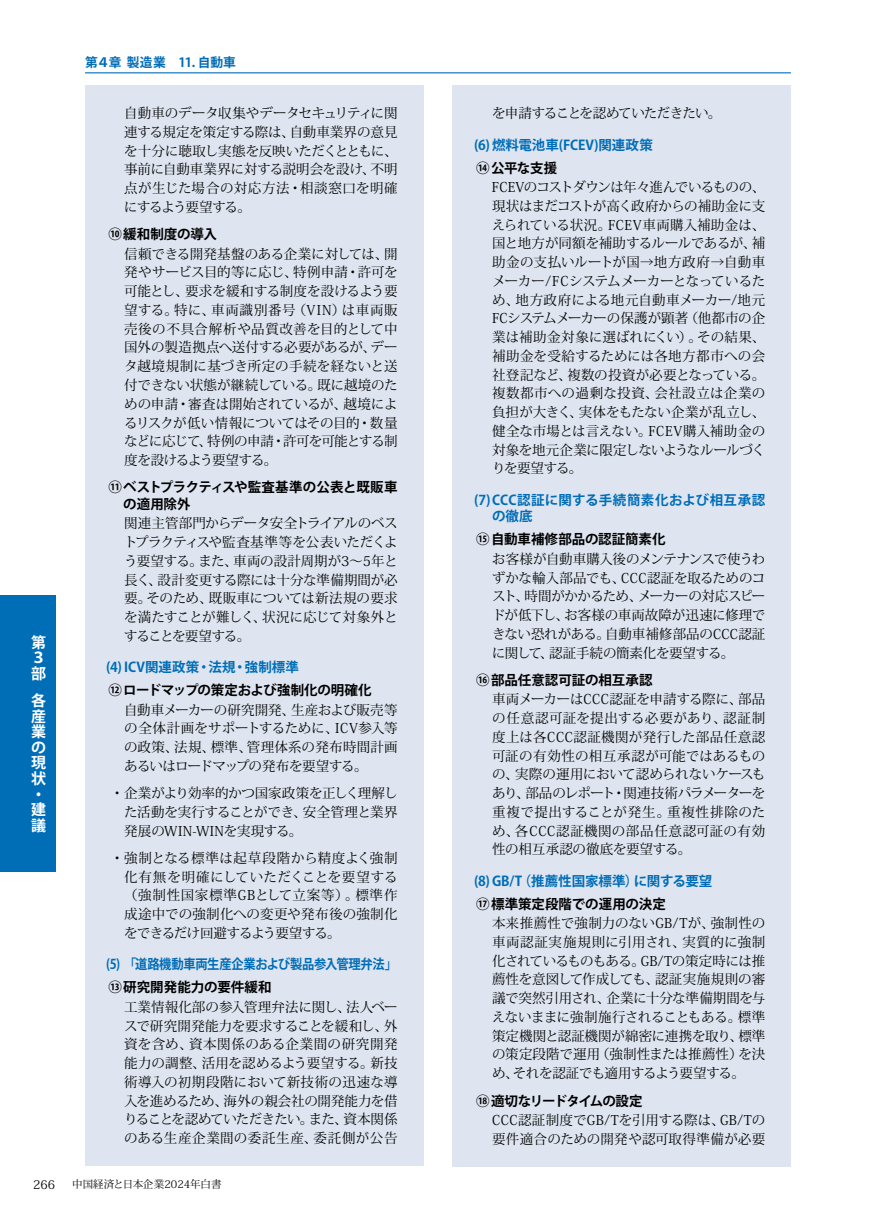
<style>
.page{position:relative;width:893px;height:1212px;background:#fff}
.page>*{position:absolute;margin:0;border:0;box-sizing:border-box;transform-origin:0 0}
.t1{font:700 15px/15.6px "Koz Go Pr 6 N";color:#fff}
.t2{font:13.5px/18.8px "Koz Min Pr 6 N";letter-spacing:-.01em;color:#000;text-align:justify}
.t3{font:700 13.5px/16.5px "Koz Go Pr 6 N";letter-spacing:-.005em;color:#000}
.t4{font:700 13.5px "Koz Go Pr 6 N";color:#006db7}
.t5{font:13.5px/18.8px "Koz Min Pr 6 N";letter-spacing:.015em;color:#000;text-align:right}
.t6{font:700 13.5px/16.5px "Koz Go Pr 6 N";letter-spacing:.02em;color:#006db7}
.t7{font:700 13.5px "Koz Go Pr 6 N";letter-spacing:-.025em;color:#006db7;scale:.91 1}
.t8{font:13.5px "Koz Min Pr 6 N";letter-spacing:-.055em;color:#000}
.t9{font:700 13.5px "Koz Go Pr 6 N";letter-spacing:-.075em;color:#000}
.t10{font:700 12.75px "Koz Go Pr 6 N";letter-spacing:-.015em;color:#006db7}
.t11{font:12px "Koz Min Pr 6 N";color:#000}
.t12{font:10.5px "Koz Min Pr 6 N";letter-spacing:-.005em;color:#000}
</style>
<div class="page">
<div style="left:0;top:595px;width:55px;height:277px;background:#006db7"></div>
<hr style="left:85px;top:72px;width:706px;height:1px;background:#006db7">
<div style="left:85px;top:85px;width:338px;height:150px;background:#dee5f0"></div>
<div style="left:85px;top:226px;width:338px;height:262px;background:#dee5f0"></div>
<div style="left:85px;top:459px;width:338px;height:73px;background:#dee5f0"></div>
<div style="left:85px;top:495px;width:338px;height:169px;background:#dee5f0"></div>
<div style="left:85px;top:662px;width:338px;height:56px;background:#dee5f0"></div>
<div style="left:85px;top:681px;width:338px;height:113px;background:#dee5f0"></div>
<div style="left:85px;top:765px;width:338px;height:93px;background:#dee5f0"></div>
<div style="left:85px;top:830px;width:338px;height:131px;background:#dee5f0"></div>
<div style="left:85px;top:959px;width:338px;height:56px;background:#dee5f0"></div>
<div style="left:85px;top:978px;width:338px;height:188px;background:#dee5f0"></div>
<div style="left:453px;top:85px;width:338px;height:56px;background:#dee5f0"></div>
<div style="left:453px;top:139px;width:338px;height:56px;background:#dee5f0"></div>
<div style="left:453px;top:159px;width:338px;height:337px;background:#dee5f0"></div>
<div style="left:453px;top:472px;width:338px;height:72px;background:#dee5f0"></div>
<div style="left:453px;top:531px;width:338px;height:149px;background:#dee5f0"></div>
<div style="left:453px;top:671px;width:338px;height:206px;background:#dee5f0"></div>
<div style="left:453px;top:875px;width:338px;height:56px;background:#dee5f0"></div>
<div style="left:453px;top:895px;width:338px;height:206px;background:#dee5f0"></div>
<div style="left:453px;top:1092px;width:338px;height:74px;background:#dee5f0"></div>
<p class="t1" style="left:31px;top:635px;width:16px">第<br>３部</p>
<p class="t1" style="left:31px;top:693px;width:16px">各産業の現状・建議</p>
<p class="t10" style="left:85px;top:55px;width:152px">第４章 製造業 11. 自動車</p>
<p class="t2" style="left:124px;top:104px;width:275px;text-indent:-14px">　自動車のデータ収集やデータセキュリティに関連する規定を策定する際は、自動車業界の意見を十分に聴取し実態を反映いただくとともに、事前に自動車業界に対する説明会を設け、不明点が生じた場合の対応方法・相談窓口を明確にするよう要望する。</p>
<p class="t3" style="left:108px;top:226px;width:110px">⑩緩和制度の導入</p>
<p class="t2" style="left:124px;top:245px;width:275px;text-indent:-14px">　信頼できる開発基盤のある企業に対しては、開発やサービス目的等に応じ、特例申請・許可を可能とし、要求を緩和する制度を設けるよう要望する。特に、車両識別番号（VIN）は車両販売後の不具合解析や品質改善を目的として中国外の製造拠点へ送付する必要があるが、データ越境規制に基づき所定の手続を経ないと送付できない状態が継続している。既に越境のための申請・審査は開始されているが、越境によるリスクが低い情報についてはその目的・数量などに応じて、特例の申請・許可を可能とする制度を設けるよう要望する。</p>
<p class="t3" style="left:123px;top:479px;width:276px;text-indent:-15px">⑪ベストプラクティスや監査基準の公表と既販車の適用除外</p>
<p class="t2" style="left:124px;top:514px;width:275px;text-indent:-14px">　関連主管部門からデータ安全トライアルのベストプラクティスや監査基準等を公表いただくよう要望する。また、車両の設計周期が3～5年と長く、設計変更する際には十分な準備期間が必要。そのため、既販車については新法規の要求を満たすことが難しく、状況に応じて対象外とすることを要望する。</p>
<p class="t4" style="left:106px;top:660px;width:194px">(4) ICV関連政策・法規・強制標準</p>
<p class="t3" style="left:108px;top:682px;width:265px">⑫ロードマップの策定および強制化の明確化</p>
<p class="t2" style="left:124px;top:701px;width:275px;text-indent:-14px">　自動車メーカーの研究開発、生産および販売等の全体計画をサポートするために、ICV参入等の政策、法規、標準、管理体系の発布時間計画あるいはロードマップの発布を要望する。</p>
<p class="t2" style="left:124px;top:784px;width:275px;text-indent:-14px">・企業がより効率的かつ国家政策を正しく理解した活動を実行することができ、安全管理と業界発展のWIN-WINを実現する。</p>
<p class="t2" style="left:124px;top:849px;width:275px;text-indent:-14px">・強制となる標準は起草段階から精度よく強制化有無を明確にしていただくことを要望する（強制性国家標準GBとして立案等）。標準作成途中での強制化への変更や発布後の強制化をできるだけ回避するよう要望する。</p>
<p class="t7" style="left:106px;top:957px;width:321px">(5) 「道路機動車両生産企業および製品参入管理弁法」</p>
<p class="t3" style="left:108px;top:979px;width:165px">⑬研究開発能力の要件緩和</p>
<p class="t2" style="left:124px;top:998px;width:275px;text-indent:-14px">　工業情報化部の参入管理弁法に関し、法人ベースで研究開発能力を要求することを緩和し、外資を含め、資本関係のある企業間の研究開発能力の調整、活用を認めるよう要望する。新技術導入の初期段階において新技術の迅速な導入を進めるため、海外の親会社の開発能力を借りることを認めていただきたい。また、資本関係のある生産企業間の委託生産、委託側が公告</p>
<p class="t11" style="left:33px;top:1177px;width:24px">266</p>
<p class="t12" style="left:72px;top:1178px;width:151px">中国経済と日本企業2024年白書</p>
<p class="t8" style="left:492px;top:106px;width:231px">を申請することを認めていただきたい。</p>
<p class="t4" style="left:474px;top:137px;width:180px">(6) 燃料電池車(FCEV)関連政策</p>
<p class="t3" style="left:476px;top:160px;width:82px">⑭公平な支援</p>
<p class="t2" style="left:492px;top:178px;width:275px;text-indent:-14px">　FCEVのコストダウンは年々進んでいるものの、現状はまだコストが高く政府からの補助金に支えられている状況。FCEV車両購入補助金は、国と地方が同額を補助するルールであるが、補助金の支払いルートが国→地方政府→自動車メーカー/FCシステムメーカーとなっているため、地方政府による地元自動車メーカー/地元FCシステムメーカーの保護が顕著（他都市の企業は補助金対象に選ばれにくい）。その結果、補助金を受給するためには各地方都市への会社登記など、複数の投資が必要となっている。複数都市への過剰な投資、会社設立は企業の負担が大きく、実体をもたない企業が乱立し、健全な市場とは言えない。FCEV購入補助金の対象を地元企業に限定しないようなルールづくりを要望する。</p>
<p class="t6" style="left:492px;top:492px;width:275px;text-indent:-18px">(7)CCC認証に関する手続簡素化および相互承認の徹底</p>
<p class="t3" style="left:476px;top:531px;width:191px">⑮自動車補修部品の認証簡素化</p>
<p class="t2" style="left:492px;top:550px;width:275px;text-indent:-14px">　お客様が自動車購入後のメンテナンスで使うわずかな輸入部品でも、CCC認証を取るためのコスト、時間がかかるため、メーカーの対応スピードが低下し、お客様の車両故障が迅速に修理できない恐れがある。自動車補修部品のCCC認証に関して、認証手続の簡素化を要望する。</p>
<p class="t3" style="left:476px;top:672px;width:178px">⑯部品任意認可証の相互承認</p>
<p class="t2" style="left:492px;top:690px;width:275px;text-indent:-14px">　車両メーカーはCCC認証を申請する際に、部品の任意認可証を提出する必要があり、認証制度上は各CCC認証機関が発行した部品任意認可証の有効性の相互承認が可能ではあるものの、実際の運用において認められないケースもあり、部品のレポート・関連技術パラメーターを重複で提出することが発生。重複性排除のため、各CCC認証機関の部品任意認可証の有効性の相互承認の徹底を要望する。</p>
<p class="t4" style="left:474px;top:873px;width:240px">(8) GB/T（推薦性国家標準）に関する要望</p>
<p class="t3" style="left:476px;top:896px;width:191px">⑰標準策定段階での運用の決定</p>
<p class="t2" style="left:492px;top:914px;width:275px;text-indent:-14px">　本来推薦性で強制力のないGB/Tが、強制性の車両認証実施規則に引用され、実質的に強制化されているものもある。GB/Tの策定時には推薦性を意図して作成しても、認証実施規則の審議で突然引用され、企業に十分な準備期間を与えないままに強制施行されることもある。標準策定機関と認証機関が綿密に連携を取り、標準の策定段階で運用（強制性または推薦性）を決め、それを認証でも適用するよう要望する。</p>
<p class="t9" style="left:476px;top:1093px;width:168px">⑱ 適切なリードタイムの設定</p>
<p class="t5" style="left:478px;top:1111px;width:289px">　CCC認証制度でGB/Tを引用する際は、GB/Tの要件適合のための開発や認可取得準備が必要</p>
</div>
